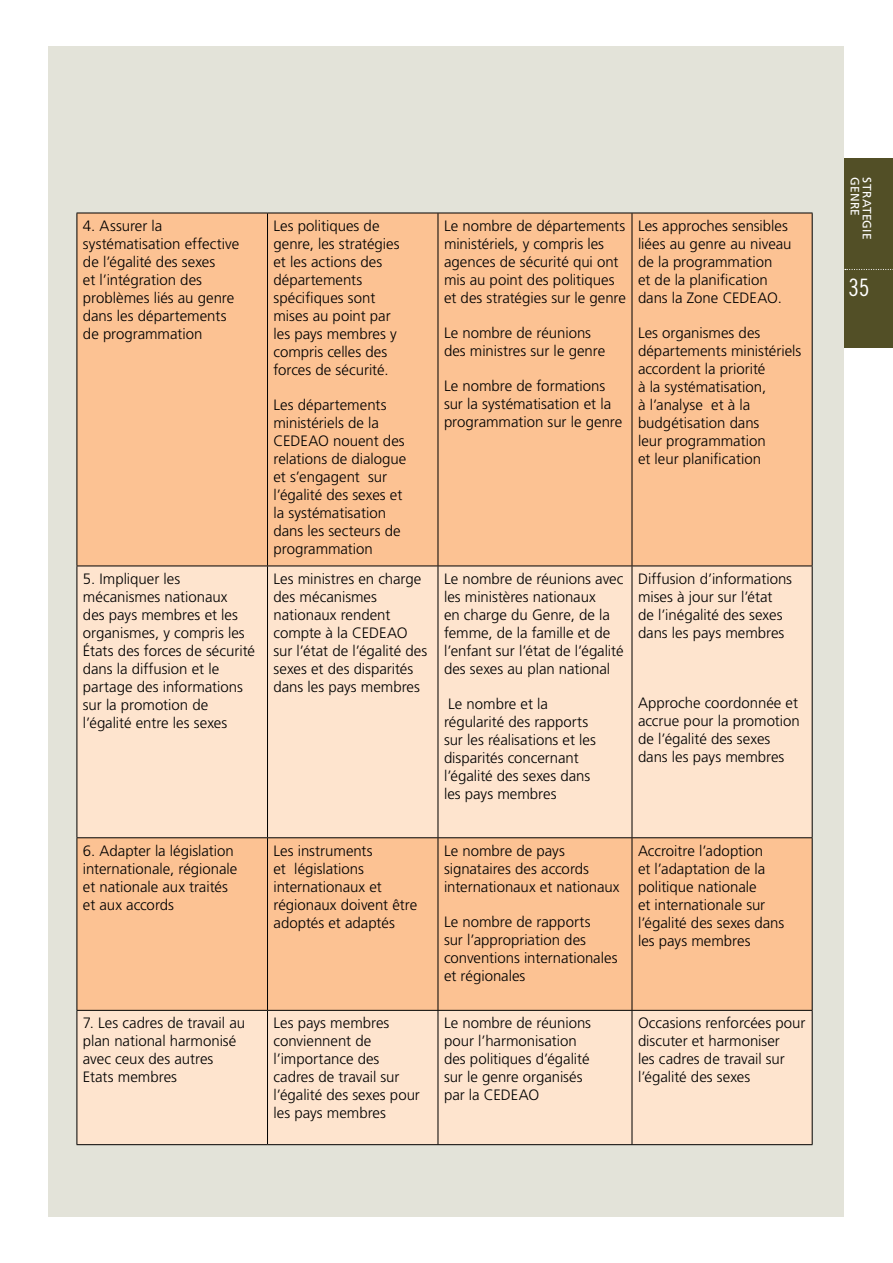
<style>
.page{position:relative;width:893px;height:1263px;background:#fff}
.page>*{position:absolute;margin:0;border:0;box-sizing:border-box;transform-origin:0 0}
.t1{font:24px "Trade Gothic Cond Eighteen";color:#fff}
.t2{font:300 15px/18px "Frutiger";color:#000}
.t3{font:12px "Frutiger";letter-spacing:.015em;color:#fff}
</style>
<div class="page">
<div style="left:836px;top:158px;width:57px;height:190px;background:#524f26"></div>
<svg style="left:845px;top:269px;width:48px;height:1px"></svg>
<div style="left:49px;top:46px;width:795px;height:1170px;background:#e3e3d9"></div>
<div style="left:78px;top:214px;width:734px;height:352px;background:#fcc293"></div>
<svg style="left:78px;top:567px;width:734px;height:577px;background:#fcd9bb"></svg>
<hr style="left:77px;top:213px;width:190px;height:1px;background:#000">
<hr style="left:77px;top:213px;width:1px;height:353px;background:#000">
<hr style="left:267px;top:213px;width:171px;height:1px;background:#000">
<hr style="left:267px;top:213px;width:1px;height:353px;background:#000">
<hr style="left:438px;top:213px;width:194px;height:1px;background:#000">
<hr style="left:438px;top:213px;width:1px;height:353px;background:#000">
<hr style="left:632px;top:213px;width:180px;height:1px;background:#000">
<hr style="left:632px;top:213px;width:1px;height:353px;background:#000">
<hr style="left:812px;top:213px;width:1px;height:353px;background:#000">
<hr style="left:77px;top:566px;width:190px;height:1px;background:#000">
<hr style="left:77px;top:566px;width:1px;height:271px;background:#000">
<hr style="left:267px;top:566px;width:171px;height:1px;background:#000">
<hr style="left:267px;top:566px;width:1px;height:271px;background:#000">
<hr style="left:438px;top:566px;width:194px;height:1px;background:#000">
<hr style="left:438px;top:566px;width:1px;height:271px;background:#000">
<hr style="left:632px;top:566px;width:180px;height:1px;background:#000">
<hr style="left:632px;top:566px;width:1px;height:271px;background:#000">
<hr style="left:812px;top:566px;width:1px;height:271px;background:#000">
<hr style="left:77px;top:837px;width:190px;height:1px;background:#000">
<hr style="left:77px;top:838px;width:1px;height:172px;background:#000">
<hr style="left:267px;top:837px;width:171px;height:1px;background:#000">
<hr style="left:267px;top:838px;width:1px;height:172px;background:#000">
<hr style="left:438px;top:837px;width:194px;height:1px;background:#000">
<hr style="left:438px;top:838px;width:1px;height:172px;background:#000">
<hr style="left:632px;top:837px;width:180px;height:1px;background:#000">
<hr style="left:632px;top:838px;width:1px;height:172px;background:#000">
<hr style="left:812px;top:838px;width:1px;height:172px;background:#000">
<hr style="left:77px;top:1010px;width:190px;height:1px;background:#000">
<hr style="left:77px;top:1011px;width:1px;height:133px;background:#000">
<hr style="left:267px;top:1010px;width:171px;height:1px;background:#000">
<hr style="left:267px;top:1011px;width:1px;height:133px;background:#000">
<hr style="left:438px;top:1010px;width:194px;height:1px;background:#000">
<hr style="left:438px;top:1011px;width:1px;height:133px;background:#000">
<hr style="left:632px;top:1010px;width:180px;height:1px;background:#000">
<hr style="left:632px;top:1011px;width:1px;height:133px;background:#000">
<hr style="left:812px;top:1011px;width:1px;height:133px;background:#000">
<hr style="left:77px;top:1144px;width:190px;height:1px;background:#000">
<hr style="left:267px;top:1144px;width:171px;height:1px;background:#000">
<hr style="left:438px;top:1144px;width:194px;height:1px;background:#000">
<hr style="left:632px;top:1144px;width:180px;height:1px;background:#000">
<p class="t2" style="left:83px;top:217px;width:158px">4. Assurer la systématisation effective de l’égalité des sexes<br>et l’intégration des problèmes liés au genre dans les départements de programmation</p>
<p class="t2" style="left:274px;top:217px;width:128px">Les politiques de genre, les stratégies et les actions des départements spécifiques sont mises au point par les pays membres y compris celles des forces de sécurité.</p>
<p class="t2" style="left:274px;top:396px;width:134px">Les départements ministériels de la<br>CEDEAO nouent des relations de dialogue et s’engagent sur l’égalité des sexes et la systématisation dans les secteurs de programmation</p>
<p class="t2" style="left:444px;top:217px;width:184px">Le nombre de départements ministériels, y compris les agences de sécurité qui ont mis au point des politiques et des stratégies sur le genre</p>
<p class="t2" style="left:444px;top:324px;width:163px">Le nombre de réunions des ministres sur le genre</p>
<p class="t2" style="left:444px;top:377px;width:180px">Le nombre de formations sur la systématisation et la programmation sur le genre</p>
<p class="t2" style="left:83px;top:569px;width:174px">5. Impliquer les mécanismes nationaux<br>des pays membres et les organismes, y compris les<br>États des forces de sécurité dans la diffusion et le partage des informations sur la promotion de l’égalité entre les sexes</p>
<p class="t2" style="left:274px;top:569px;width:155px">Les ministres en charge des mécanismes nationaux rendent compte à la CEDEAO sur l’état de l’égalité des sexes et des disparités dans les pays membres</p>
<p class="t2" style="left:444px;top:569px;width:181px">Le nombre de réunions avec les ministères nationaux<br>en charge du Genre, de la femme, de la famille et de l’enfant sur l’état de l’égalité des sexes au plan national</p>
<p class="t2" style="left:444px;top:694px;width:153px">Le nombre et la régularité des rapports sur les réalisations et les disparités concernant l’égalité des sexes dans les pays membres</p>
<p class="t2" style="left:638px;top:217px;width:155px">Les approches sensibles liées au genre au niveau de la programmation<br>et de la planification dans la Zone CEDEAO.</p>
<p class="t2" style="left:638px;top:324px;width:165px">Les organismes des départements ministériels accordent la priorité<br>à la systématisation,<br>à l’analyse et à la budgétisation dans<br>leur programmation<br>et leur planification</p>
<p class="t2" style="left:638px;top:569px;width:156px">Diffusion d’informations mises à jour sur l’état de l’inégalité des sexes dans les pays membres</p>
<p class="t2" style="left:638px;top:693px;width:163px">Approche coordonnée et accrue pour la promotion de l’égalité des sexes dans les pays membres</p>
<p class="t2" style="left:83px;top:841px;width:156px">6. Adapter la législation internationale, régionale et nationale aux traités et aux accords</p>
<p class="t2" style="left:274px;top:841px;width:145px">Les instruments<br>et législations internationaux et régionaux doivent être adoptés et adaptés</p>
<p class="t2" style="left:444px;top:841px;width:177px">Le nombre de pays signataires des accords internationaux et nationaux</p>
<p class="t2" style="left:444px;top:912px;width:175px">Le nombre de rapports<br>sur l’appropriation des conventions internationales et régionales</p>
<p class="t2" style="left:638px;top:841px;width:148px">Accroitre l’adoption<br>et l’adaptation de la politique nationale<br>et internationale sur l’égalité des sexes dans les pays membres</p>
<p class="t2" style="left:83px;top:1014px;width:164px">7. Les cadres de travail au plan national harmonisé avec ceux des autres<br>Etats membres</p>
<p class="t2" style="left:274px;top:1014px;width:148px">Les pays membres conviennent de l’importance des cadres de travail sur l’égalité des sexes pour les pays membres</p>
<p class="t2" style="left:444px;top:1014px;width:149px">Le nombre de réunions pour l’harmonisation des politiques d’égalité sur le genre organisés par la CEDEAO</p>
<p class="t2" style="left:638px;top:1014px;width:169px">Occasions renforcées pour discuter et harmoniser<br>les cadres de travail sur l’égalité des sexes</p>
<p class="t3" style="left:862px;top:177px;width:40px;rotate:90deg">GENRE</p>
<p class="t3" style="left:874px;top:177px;width:63px;rotate:90deg">STRATEGIE</p>
<h1 class="t1" style="left:848px;top:274px;width:22px">35</h1>
</div>
